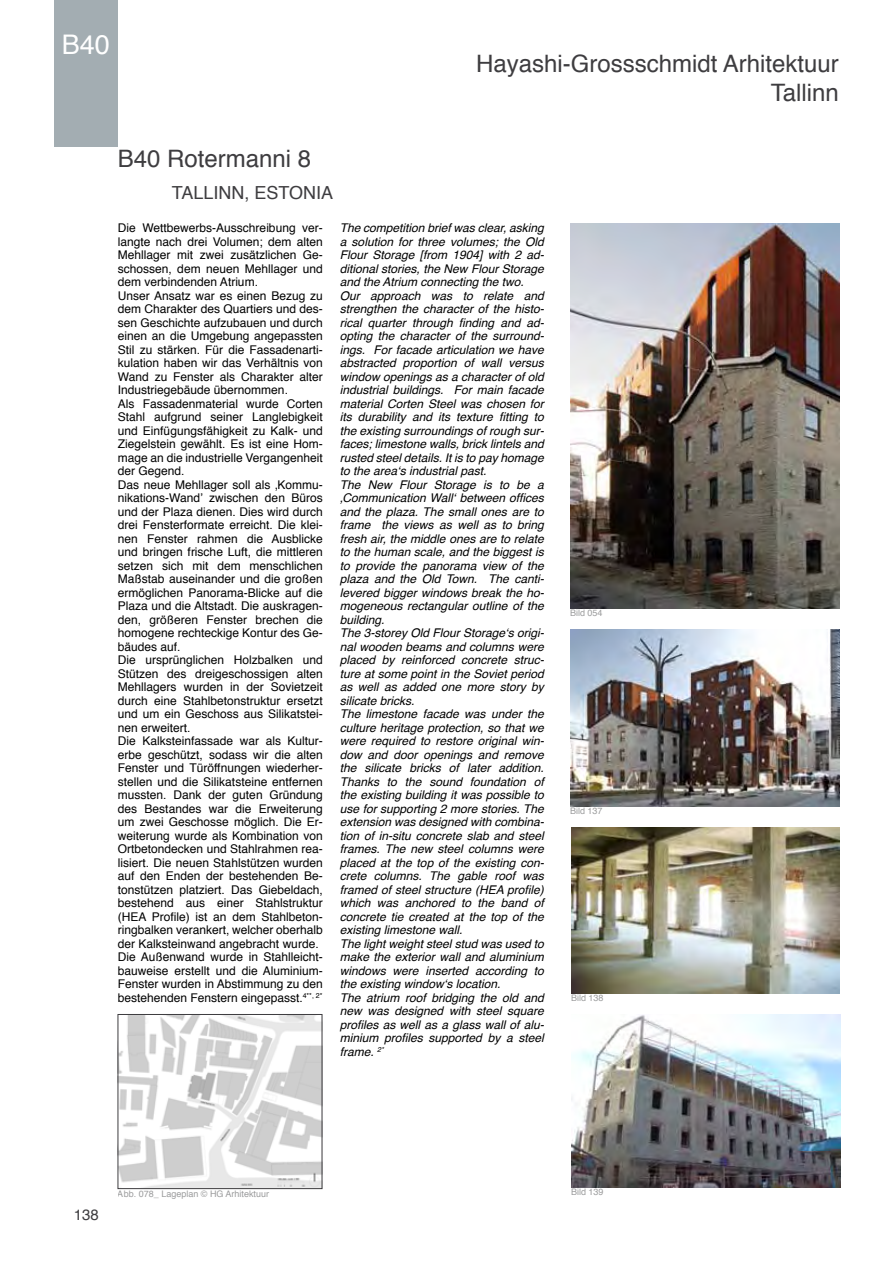
<style>
.page{position:relative;width:893px;height:1263px;background:#fff}
.page>*{position:absolute;margin:0;border:0;box-sizing:border-box;transform-origin:0 0}
.t1{font:27px "Helvetica";color:#fff}
.t2{font:24px/28.8px "Helvetica";color:#3e3d40;text-align:right}
.t3{font:18px "Helvetica";color:#3e3d40}
.t4{font:15px "Helvetica";color:#3e3d40}
.t5{font:italic 12px/13.5px "Helvetica";color:#000}
.t6{font:12px/13.5px "Helvetica";color:#000}
.t7{font:9px "Helvetica";color:#707172}
</style>
<div class="page">
<img style="left:570px;top:223px;width:269px;height:385px">
<img style="left:120px;top:1016px;width:200px;height:171px">
<div style="left:118px;top:1014px;width:204px;height:175px;border:1px solid #3e3d40"></div>
<img style="left:571px;top:827px;width:268px;height:166px">
<img style="left:571px;top:1014px;width:269px;height:174px">
<img style="left:570px;top:629px;width:269px;height:177px">
<div style="left:54px;top:0;width:64px;height:147px;background:#a3adb2"></div>
<h1 class="t1" style="left:62px;top:24px;width:50px">B40</h1>
<h2 class="t2" style="left:476px;top:50px;width:364px">Hayashi-Grossschmidt Arhitektuur<br>Tallinn</h2>
<h2 class="t2" style="left:118px;top:145px;width:195px">B40 Rotermanni 8</h2>
<h3 class="t3" style="left:172px;top:179px;width:12px">tallinn</h3>
<h3 class="t3" style="left:245px;top:179px;width:90px">, esTONIA</h3>
<p class="t6" style="left:118px;top:222px;width:207px">Die Wettbewerbs-Ausschreibung ver&shy;langte nach drei Volumen; dem alten Mehllager mit zwei zusätzlichen Ge&shy;schossen, dem neuen Mehllager und dem verbindenden Atrium.<br>Unser Ansatz war es einen Bezug zu dem Charakter des Quartiers und des&shy;sen Geschichte aufzubauen und durch einen an die Umgebung angepassten Stil zu stärken. Für die Fassadenarti&shy;kulation haben wir das Verhältnis von Wand zu Fenster als Charakter alter Industriegebäude übernommen.<br>Als Fassadenmaterial wurde Corten Stahl aufgrund seiner Langlebigkeit und Einfügungsfähigkeit zu Kalk- und Ziegelstein gewählt. Es ist eine Hom&shy;mage an die industrielle Vergangenheit der Gegend.<br>Das neue Mehllager soll als ‚Kommu&shy;nikations-Wand’ zwischen den Büros und der Plaza dienen. Dies wird durch drei Fensterformate erreicht. Die klei&shy;nen Fenster rahmen die Ausblicke und bringen frische Luft, die mittleren setzen sich mit dem menschlichen Maßstab auseinander und die großen ermöglichen Panorama-Blicke auf die Plaza und die Altstadt. Die auskragen&shy;den, größeren Fenster brechen die homogene rechteckige Kontur des Ge&shy;bäudes auf.<br>Die ursprünglichen Holzbalken und Stützen des dreigeschossigen alten Mehllagers wurden in der Sovietzeit durch eine Stahlbetonstruktur ersetzt und um ein Geschoss aus Silikatstei&shy;nen erweitert.<br>Die Kalksteinfassade war als Kultur&shy;erbe geschützt, sodass wir die alten Fenster und Türöffnungen wiederher&shy;stellen und die Silikatsteine entfernen mussten. Dank der guten Gründung des Bestandes war die Erweiterung um zwei Geschosse möglich. Die Er&shy;weiterung wurde als Kombination von Ortbetondecken und Stahlrahmen rea&shy;lisiert. Die neuen Stahlstützen wurden auf den Enden der bestehenden Be&shy;tonstützen platziert. Das Giebeldach, bestehend aus einer Stahlstruktur (HEA Profile) ist an dem Stahlbeton&shy;ringbalken verankert, welcher oberhalb der Kalksteinwand angebracht wurde.<br>Die Außenwand wurde in Stahlleicht&shy;bauweise erstellt und die Aluminium-Fenster wurden in Abstimmung zu den bestehenden Fenstern eingepasst.<sup>4**,</sup> <sup>2*</sup></p>
<p class="t5" style="left:340px;top:222px;width:206px">The competition brief was clear, asking a solution for three volumes; the Old Flour Storage [from 1904] with 2 ad&shy;ditional stories, the New Flour Storage and the Atrium connecting the two.<br>Our approach was to relate and strengthen the character of the histo&shy;rical quarter through finding and ad&shy;opting the character of the surround&shy;ings. For facade articulation we have abstracted proportion of wall versus window openings as a character of old industrial buildings. For main facade material Corten Steel was chosen for its durability and its texture fitting to the existing surroundings of rough sur&shy;faces; limestone walls, brick lintels and rusted steel details. It is to pay homage to the area‘s industrial past.<br>The New Flour Storage is to be a ‚Communication Wall‘ between offices and the plaza. The small ones are to frame the views as well as to bring fresh air, the middle ones are to relate to the human scale, and the biggest is to provide the panorama view of the plaza and the Old Town. The canti&shy;levered bigger windows break the ho&shy;mogeneous rectangular outline of the building.<br>The 3-storey Old Flour Storage‘s origi&shy;nal wooden beams and columns were placed by reinforced concrete struc&shy;ture at some point in the Soviet period as well as added one more story by silicate bricks.<br>The limestone facade was under the culture heritage protection, so that we were required to restore original win&shy;dow and door openings and remove the silicate bricks of later addition.<br>Thanks to the sound foundation of the existing building it was possible to use for supporting 2 more stories. The extension was designed with combina&shy;tion of in-situ concrete slab and steel frames. The new steel columns were placed at the top of the existing con&shy;crete columns. The gable roof was framed of steel structure (HEA profile) which was anchored to the band of concrete tie created at the top of the existing limestone wall.<br>The light weight steel stud was used to make the exterior wall and aluminium windows were inserted according to the existing window‘s location.<br>The atrium roof bridging the old and new was designed with steel square profiles as well as a glass wall of alu&shy;minium profiles supported by a steel frame. <sup>2*</sup></p>
<p class="t7" style="left:570px;top:606px;width:34px">Bild 054</p>
<p class="t7" style="left:570px;top:804px;width:34px">Bild 137</p>
<p class="t7" style="left:571px;top:991px;width:34px">Bild 138</p>
<p class="t4" style="left:74px;top:1203px;width:27px">138</p>
<p class="t7" style="left:118px;top:1186px;width:153px">Abb. 078_ Lageplan © HG Arhitektuur</p>
<p class="t7" style="left:571px;top:1185px;width:34px">Bild 139</p>
</div>
